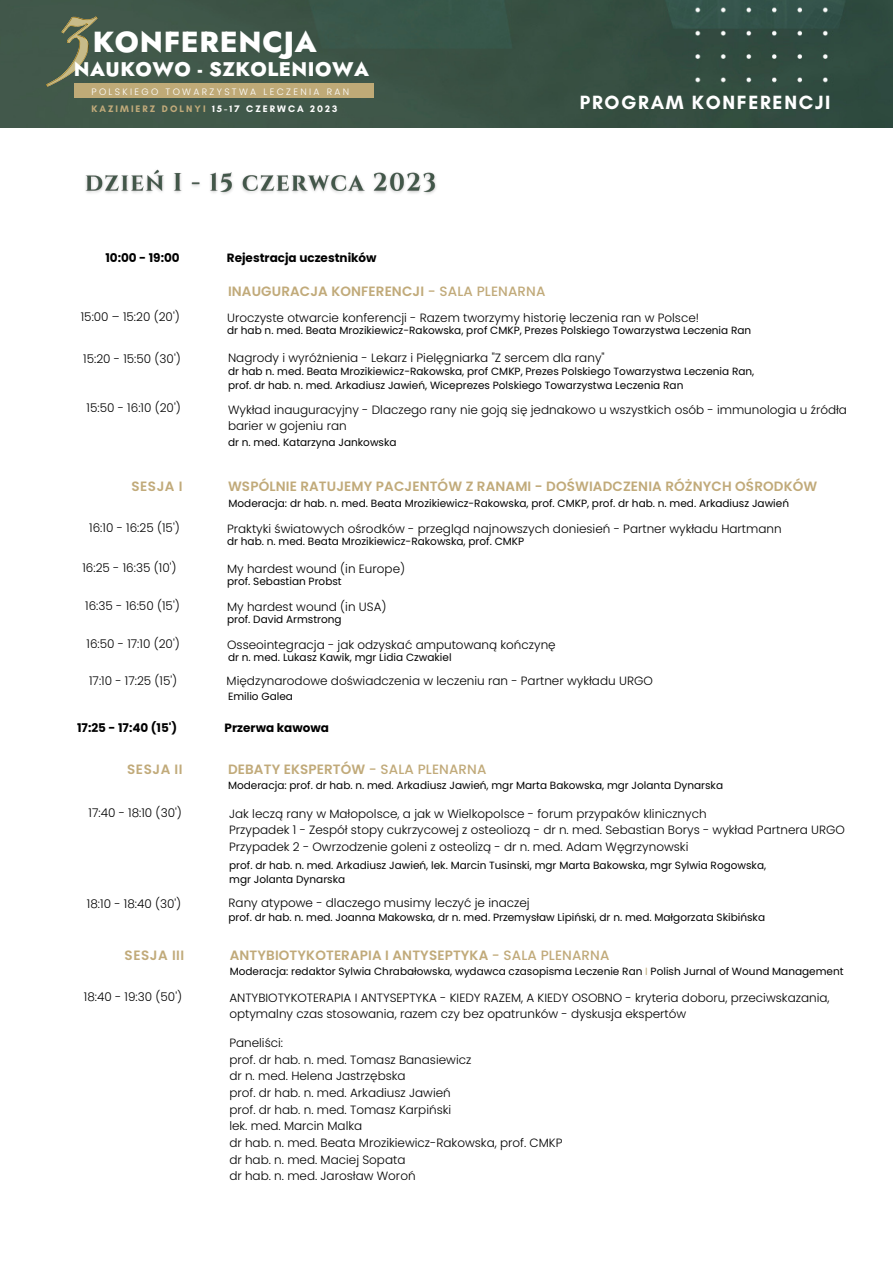
<style>
.page{position:relative;width:893px;height:1264px;background:#fff}
.page>*{position:absolute;margin:0;border:0;box-sizing:border-box;transform-origin:0 0}
.t1{font:800 28.95px "Jost";letter-spacing:.025em;color:#fff}
.t2{font:800 19.8px "Jost";letter-spacing:.025em;color:#fff}
.t3{font:700 19.5px "Glacial Indifference";letter-spacing:.085em;color:#fff}
.t4{font:600 13.5px "Poppins";letter-spacing:.01em;color:#c1aa7a}
.t5{font:600 13.5px "Poppins";letter-spacing:.04em;color:#c1aa7a}
.t6{font:300 12px/16.6px "Poppins";color:#000}
.t7{font:700 12px "Poppins";color:#000}
.t8{font:10.5px/14px "Poppins";color:#000}
.t9{font:700 9.6px "Glacial Indifference";letter-spacing:.21em;color:#fff}
.t10{font:300 9.3px "Poppins";letter-spacing:.25em;color:#fff}
.s1{color:#c1aa7a}
.s2{font-weight:500}
.s3{color:#bfaa77}
</style>
<div class="page">
<img style="left:85px;top:169px;width:351px;height:25px">
<img style="left:0;top:0;width:892px;height:127px">
<img style="left:46px;top:16px;width:51px;height:70px">
<div style="left:74px;top:84px;width:299px;height:14px;background:#bfaa77"></div>
<p class="t1" style="left:93px;top:21px;width:225px">KONFERENCJA</p>
<p class="t2" style="left:74px;top:55px;width:296px">NAUKOWO - SZKOLENIOWA</p>
<p class="t10" style="left:91px;top:85px;width:259px">POLSKIEGO TOWARZYSTWA LECZENIA RAN</p>
<p class="t9" style="left:91px;top:103px;width:247px"><span class="s1">KAZIMIERZ DOLNYI</span> 15-17 CZERWCA 2023</p>
<p class="t3" style="left:580px;top:91px;width:252px">PROGRAM KONFERENCJI</p>
<p class="t7" style="left:105px;top:249px;width:76px">10:00 - 19:00</p>
<p class="t7" style="left:227px;top:249px;width:151px">Rejestracja uczestników</p>
<p class="t4" style="left:228px;top:281px;width:319px">INAUGURACJA KONFERENCJI <span class="s2">- SALA PLENARNA</span></p>
<p class="t6" style="left:81px;top:308px;width:100px">15:00 – 15:20 (20')</p>
<p class="t6" style="left:227px;top:310px;width:473px">Uroczyste otwarcie konferencji - Razem tworzymy historię leczenia ran w Polsce!</p>
<p class="t8" style="left:227px;top:323px;width:525px">dr hab n. med. Beata Mrozikiewicz-Rakowska, prof CMKP, Prezes Polskiego Towarzystwa Leczenia Ran</p>
<p class="t6" style="left:83px;top:350px;width:99px">15:20 - 15:50 (30')</p>
<p class="t6" style="left:228px;top:350px;width:378px">Nagrody i wyróżnienia - Lekarz i Pielęgniarka "Z sercem dla rany"</p>
<p class="t8" style="left:228px;top:365px;width:527px">dr hab n. med. Beata Mrozikiewicz-Rakowska, prof CMKP, Prezes Polskiego Towarzystwa Leczenia Ran, prof. dr hab. n. med. Arkadiusz Jawień, Wiceprezes Polskiego Towarzystwa Leczenia Ran</p>
<p class="t6" style="left:87px;top:400px;width:96px">15:50 - 16:10 (20')</p>
<p class="t6" style="left:228px;top:401px;width:620px">Wykład inauguracyjny - Dlaczego rany nie goją się jednakowo u wszystkich osób - immunologia u źródła barier w gojeniu ran</p>
<p class="t8" style="left:228px;top:435px;width:170px">dr n. med. Katarzyna Jankowska</p>
<p class="t4" style="left:131px;top:477px;width:53px">SESJA I</p>
<p class="t4" style="left:228px;top:477px;width:590px">WSPÓLNIE RATUJEMY PACJENTÓW Z RANAMI - DOŚWIADCZENIA RÓŻNYCH OŚRODKÓW</p>
<p class="t8" style="left:228px;top:496px;width:562px">Moderacja: dr hab. n. med. Beata Mrozikiewicz-Rakowska, prof. CMKP, prof. dr hab. n. med. Arkadiusz Jawień</p>
<p class="t6" style="left:89px;top:519px;width:92px">16:10 - 16:25 (15')</p>
<p class="t6" style="left:227px;top:520px;width:556px">Praktyki światowych ośrodków - przegląd najnowszych doniesień - Partner wykładu Hartmann</p>
<p class="t8" style="left:227px;top:534px;width:298px">dr hab. n. med. Beata Mrozikiewicz-Rakowska, prof. CMKP</p>
<p class="t6" style="left:82px;top:559px;width:95px">16:25 - 16:35 (10')</p>
<p class="t6" style="left:227px;top:560px;width:179px">My hardest wound (in Europe)</p>
<p class="t8" style="left:227px;top:574px;width:116px">prof. Sebastian Probst</p>
<p class="t6" style="left:85px;top:597px;width:96px">16:35 - 16:50 (15')</p>
<p class="t6" style="left:227px;top:599px;width:161px">My hardest wound (in USA)</p>
<p class="t8" style="left:227px;top:612px;width:116px">prof. David Armstrong</p>
<p class="t6" style="left:87px;top:635px;width:95px">16:50 - 17:10 (20')</p>
<p class="t6" style="left:227px;top:636px;width:330px">Osseointegracja - jak odzyskać amputowaną kończynę</p>
<p class="t8" style="left:228px;top:650px;width:225px">dr n. med. Lukasz Kawik, mgr Lidia Czwakiel</p>
<p class="t6" style="left:89px;top:672px;width:90px">17:10 - 17:25 (15')</p>
<p class="t6" style="left:227px;top:672px;width:427px">Międzynarodowe doświadczenia w leczeniu ran - Partner wykładu URGO</p>
<p class="t8" style="left:228px;top:689px;width:66px">Emilio Galea</p>
<p class="t7" style="left:77px;top:719px;width:102px">17:25 - 17:40 (15')</p>
<p class="t7" style="left:225px;top:719px;width:106px">Przerwa kawowa</p>
<p class="t4" style="left:127px;top:760px;width:57px">SESJA II</p>
<p class="t4" style="left:228px;top:760px;width:260px">DEBATY EKSPERTÓW <span class="s2">- SALA PLENARNA</span></p>
<p class="t8" style="left:228px;top:778px;width:496px">Moderacja: prof. dr hab. n. med. Arkadiusz Jawień, mgr Marta Bakowska, mgr Jolanta Dynarska</p>
<p class="t6" style="left:89px;top:804px;width:95px">17:40 - 18:10 (30')</p>
<p class="t6" style="left:87px;top:895px;width:96px">18:10 - 18:40 (30')</p>
<p class="t6" style="left:229px;top:805px;width:479px">Jak leczą rany w Małopolsce, a jak w Wielkopolsce - forum przypaków klinicznych</p>
<p class="t6" style="left:229px;top:822px;width:617px">Przypadek 1 - Zespół stopy cukrzycowej z osteoliozą - dr n. med. Sebastian Borys - wykład Partnera URGO</p>
<p class="t6" style="left:229px;top:838px;width:460px">Przypadek 2 - Owrzodzenie goleni z osteolizą - dr n. med. Adam Węgrzynowski</p>
<p class="t8" style="left:229px;top:858px;width:538px">prof. dr hab. n. med. Arkadiusz Jawień, lek. Marcin Tusinski, mgr Marta Bakowska, mgr Sylwia Rogowska,</p>
<p class="t8" style="left:229px;top:872px;width:118px">mgr Jolanta Dynarska</p>
<p class="t6" style="left:228px;top:894px;width:303px">Rany atypowe - dlaczego musimy leczyć je inaczej</p>
<p class="t8" style="left:228px;top:910px;width:538px">prof. dr hab. n. med. Joanna Makowska, dr n. med. Przemysław Lipiński, dr n. med. Małgorzata Skibińska</p>
<p class="t5" style="left:125px;top:946px;width:61px">SESJA III</p>
<p class="t4" style="left:230px;top:946px;width:381px">ANTYBIOTYKOTERAPIA I ANTYSEPTYKA <span class="s2">- SALA PLENARNA</span></p>
<p class="t8" style="left:230px;top:964px;width:615px">Moderacja: redaktor Sylwia Chrabałowska, wydawca czasopisma Leczenie Ran <span class="s3">I</span> Polish Jurnal of Wound Management</p>
<p class="t6" style="left:84px;top:987px;width:100px">18:40 - 19:30 (50')</p>
<p class="t6" style="left:229px;top:989px;width:601px">ANTYBIOTYKOTERAPIA I ANTYSEPTYKA - KIEDY RAZEM, A KIEDY OSOBNO - kryteria doboru, przeciwskazania, optymalny czas stosowania, razem czy bez opatrunków - dyskusja ekspertów</p>
<p class="t6" style="left:229px;top:1034px;width:55px">Paneliści:</p>
<p class="t6" style="left:229px;top:1051px;width:243px">prof. dr hab. n. med. Tomasz Banasiewicz</p>
<p class="t6" style="left:229px;top:1067px;width:178px">dr n. med. Helena Jastrzębska</p>
<p class="t6" style="left:229px;top:1084px;width:223px">prof. dr hab. n. med. Arkadiusz Jawień</p>
<p class="t6" style="left:229px;top:1101px;width:223px">prof. dr hab. n. med. Tomasz Karpiński</p>
<p class="t6" style="left:229px;top:1117px;width:134px">lek. med. Marcin Malka</p>
<p class="t6" style="left:229px;top:1134px;width:334px">dr hab. n. med. Beata Mrozikiewicz-Rakowska, prof. CMKP</p>
<p class="t6" style="left:229px;top:1150px;width:178px">dr hab. n. med. Maciej Sopata</p>
<p class="t6" style="left:229px;top:1167px;width:188px">dr hab. n. med. Jarosław Woroń</p>
</div>
